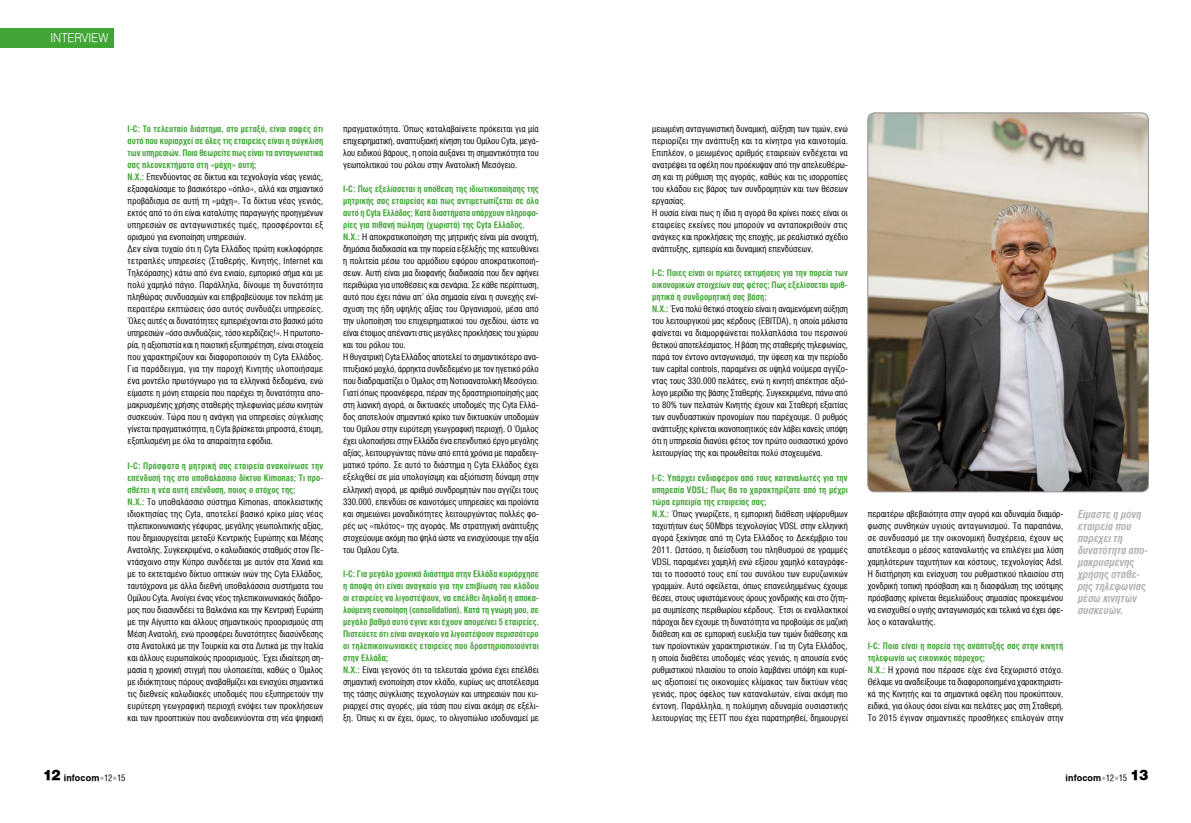
<style>
.page{position:relative;width:1191px;height:823px;background:#fff}
.page>*{position:absolute;margin:0;border:0;box-sizing:border-box;transform-origin:0 0}
.t1{font:300 12px "UB Helvetica";color:#fff;scale:.95 1}
.t2{font:italic 11px/12px "UB Helvetica Cond Bold";color:#b2b2b2}
.t3{font:9px/12px "UB Helvetica Cond";letter-spacing:.005em;color:#000}
.t4{font:9px/12px "UB Helvetica Cond Bold";letter-spacing:.005em;color:#40a535}
.t5{font:9px "UB Helvetica Bold";letter-spacing:.01em;color:#000}
.s1{font-family:"UB Helvetica Cond Bold";color:#40a535}
.s2{font-family:"UB Helvetica Cond";color:#000}
.s3{font-family:"UB Helvetica";font-weight:900;font-size:14px}
.s4{font-family:"UB Helvetica Cond";font-size:8px;color:#b2b2b2}
.s5{font-family:"UB Helvetica Cond"}
</style>
<div class="page">
<div style="left:0;top:28px;width:113px;height:19px;background:#40a535"></div>
<img style="left:867px;top:113px;width:281px;height:378px">
<div style="left:867px;top:113px;width:281px;height:378px;border:1px solid #939292;border-radius:7px"></div>
<p class="t1" style="left:51px;top:31px;width:62px">INTERVIEW</p>
<p class="t3" style="left:128px;top:123px;width:197px"><span class="s1">I-C: Το τελευταίο διάστημα, στο μεταξύ, είναι σαφές ότι αυτό που κυριαρχεί σε όλες τις εταιρείες είναι η σύγκλιση των υπηρεσιών. Ποια θεωρείτε πως είναι τα ανταγωνιστικά σας πλεονεκτήματα στη «μάχη» αυτή;<br>Ν.Χ.:</span> Επενδύοντας σε δίκτυα και τεχνολογία νέας γενιάς, εξασφαλίσαμε το βασικότερο «όπλο», αλλά και σημαντικό προβάδισμα σε αυτή τη «μάχη». Τα δίκτυα νέας γενιάς, εκτός από το ότι είναι καταλύτης παραγωγής προηγμένων υπηρεσιών σε ανταγωνιστικές τιμές, προσφέρονται εξ ορισμού για ενοποίηση υπηρεσιών.<br>Δεν είναι τυχαίο ότι η Cyta Ελλάδος πρώτη κυκλοφόρησε τετραπλές υπηρεσίες (Σταθερής, Κινητής, Internet και Τηλεόρασης) κάτω από ένα ενιαίο, εμπορικό σήμα και με πολύ χαμηλό πάγιο. Παράλληλα, δίνουμε τη δυνατότητα πληθώρας συνδυασμών και επιβραβεύουμε τον πελάτη με περαιτέρω εκπτώσεις όσο αυτός συνδυάζει υπηρεσίες.<br>Όλες αυτές οι δυνατότητες εμπεριέχονται στο βασικό μότο υπηρεσιών «όσο συνδυάζεις, τόσο κερδίζεις!». Η πρωτοπο&shy;ρία, η αξιοπιστία και η ποιοτική εξυπηρέτηση, είναι στοιχεία που χαρακτηρίζουν και διαφοροποιούν τη Cyta Ελλάδος.<br>Για παράδειγμα, για την παροχή Κινητής υλοποιήσαμε ένα μοντέλο πρωτόγνωρο για τα ελληνικά δεδομένα, ενώ είμαστε η μόνη εταιρεία που παρέχει τη δυνατότητα απο&shy;μακρυσμένης χρήσης σταθερής τηλεφωνίας μέσω κινητών συσκευών. Τώρα που η ανάγκη για υπηρεσίες σύγκλισης γίνεται πραγματικότητα, η Cyta βρίσκεται μπροστά, έτοιμη, εξοπλισμένη με όλα τα απαραίτητα εφόδια.</p>
<p class="t3" style="left:128px;top:459px;width:197px"><span class="s1">I-C: Πρόσφατα η μητρική σας εταιρεία ανακοίνωσε την επένδυσή της στο υποθαλάσσιο δίκτυο Kimonas; Τι προ&shy;σθέτει η νέα αυτή επένδυση, ποιος ο στόχος της;<br>Ν.Χ.:</span> Το υποθαλάσσιο σύστημα Kimonas, αποκλειστικής ιδιοκτησίας της Cyta, αποτελεί βασικό κρίκο μίας νέας τηλεπικοινωνιακής γέφυρας, μεγάλης γεωπολιτικής αξίας, που δημιουργείται μεταξύ Κεντρικής Ευρώπης και Μέσης Ανατολής. Συγκεκριμένα, ο καλωδιακός σταθμός στον Πε&shy;ντάσχοινο στην Κύπρο συνδέεται με αυτόν στα Χανιά και με το εκτεταμένο δίκτυο οπτικών ινών της Cyta Ελλάδος, ταυτόχρονα με άλλα διεθνή υποθαλάσσια συστήματα του Ομίλου Cyta. Ανοίγει ένας νέος τηλεπικοινωνιακός διάδρο&shy;μος που διασυνδέει τα Βαλκάνια και την Κεντρική Ευρώπη με την Αίγυπτο και άλλους σημαντικούς προορισμούς στη Μέση Ανατολή, ενώ προσφέρει δυνατότητες διασύνδεσης στα Ανατολικά με την Τουρκία και στα Δυτικά με την Ιταλία και άλλους ευρωπαϊκούς προορισμούς. Έχει ιδιαίτερη ση&shy;μασία η χρονική στιγμή που υλοποιείται, καθώς ο Όμιλος με ιδιόκτητους πόρους αναβαθμίζει και ενισχύει σημαντικά τις διεθνείς καλωδιακές υποδομές που εξυπηρετούν την ευρύτερη γεωγραφική περιοχή ενόψει των προκλήσεων και των προοπτικών που αναδεικνύονται στη νέα ψηφιακή</p>
<p class="t3" style="left:343px;top:123px;width:197px;text-align:justify">πραγματικότητα. Όπως καταλαβαίνετε πρόκειται για μία επιχειρηματική, αναπτυξιακή κίνηση του Ομίλου Cyta, μεγά&shy;λου ειδικού βάρους, η οποία αυξάνει τη σημαντικότητα του γεωπολιτικού του ρόλου στην Ανατολική Μεσόγειο.</p>
<p class="t3" style="left:343px;top:183px;width:197px"><span class="s1">I-C: Πως εξελίσσεται η υπόθεση της ιδιωτικοποίησης της μητρικής σας εταιρείας και πως αντιμετωπίζεται σε όλο αυτό η Cyta Ελλάδος; Κατά διαστήματα υπάρχουν πληροφο&shy;ρίες για πιθανή πώληση (χωριστά) της Cyta Ελλάδος.<br>Ν.Χ.:</span> Η αποκρατικοποίηση της μητρικής είναι μία ανοιχτή, δημόσια διαδικασία και την πορεία εξέλιξής της κατευθύνει η πολιτεία μέσω του αρμόδιου εφόρου αποκρατικοποιή&shy;σεων. Αυτή είναι μια διαφανής διαδικασία που δεν αφήνει περιθώρια για υποθέσεις και σενάρια. Σε κάθε περίπτωση, αυτό που έχει πάνω απ’ όλα σημασία είναι η συνεχής ενί&shy;σχυση της ήδη υψηλής αξίας του Οργανισμού, μέσα από την υλοποίηση του επιχειρηματικού του σχεδίου, ώστε να είναι έτοιμος απέναντι στις μεγάλες προκλήσεις του χώρου και του ρόλου του.<br>Η θυγατρική Cyta Ελλάδος αποτελεί το σημαντικότερο ανα&shy;πτυξιακό μοχλό, άρρηκτα συνδεδεμένο με τον ηγετικό ρόλο που διαδραματίζει ο Όμιλος στη Νοτιοανατολική Μεσόγειο.<br>Γιατί όπως προανέφερα, πέραν της δραστηριοποίησής μας στη λιανική αγορά, οι δικτυακές υποδομές της Cyta Ελλά&shy;δος αποτελούν σημαντικό κρίκο των δικτυακών υποδομών του Ομίλου στην ευρύτερη γεωγραφική περιοχή. Ο Όμιλος έχει υλοποιήσει στην Ελλάδα ένα επενδυτικό έργο μεγάλης αξίας, λειτουργώντας πάνω από επτά χρόνια με παραδειγ&shy;ματικό τρόπο. Σε αυτό το διάστημα η Cyta Ελλάδος έχει εξελιχθεί σε μία υπολογίσιμη και αξιόπιστη δύναμη στην ελληνική αγορά, με αριθμό συνδρομητών που αγγίζει τους 330.000, επενδύει σε καινοτόμες υπηρεσίες και προϊόντα και σημειώνει μοναδικότητες λειτουργώντας πολλές φο&shy;ρές ως «πιλότος» της αγοράς. Με στρατηγική ανάπτυξης στοχεύουμε ακόμη πιο ψηλά ώστε να ενισχύσουμε την αξία του Ομίλου Cyta.</p>
<p class="t4" style="left:343px;top:567px;width:197px">I-C: Για μεγάλο χρονικό διάστημα στην Ελλάδα κυριάρχησε η άποψη ότι είναι αναγκαίο για την επιβίωση του κλάδου οι εταιρείες να λιγοστέψουν, να επέλθει δηλαδή η αποκα&shy;λούμενη ενοποίηση (consolidation). Κατά τη γνώμη μου, σε μεγάλο βαθμό αυτό έγινε και έχουν απομείνει 5 εταιρείες.<br>Πιστεύετε ότι είναι αναγκαίο να λιγοστέψουν περισσότερο οι τηλεπικοινωνιακές εταιρείες που δραστηριοποιούνται στην Ελλάδα;<br>Ν.Χ.: <span class="s2">Είναι γεγονός ότι τα τελευταία χρόνια έχει επέλθει σημαντική ενοποίηση στον κλάδο, κυρίως ως αποτέλεσμα της τάσης σύγκλισης τεχνολογιών και υπηρεσιών που κυ&shy;ριαρχεί στις αγορές, μία τάση που είναι ακόμη σε εξέλι&shy;ξη. Όπως κι αν έχει, όμως, το ολιγοπώλιο ισοδυναμεί με</span></p>
<p class="t3" style="left:652px;top:123px;width:197px">μειωμένη ανταγωνιστική δυναμική, αύξηση των τιμών, ενώ περιορίζει την ανάπτυξη και τα κίνητρα για καινοτομία.<br>Επιπλέον, ο μειωμένος αριθμός εταιρειών ενδέχεται να ανατρέψει τα οφέλη που προέκυψαν από την απελευθέρω&shy;ση και τη ρύθμιση της αγοράς, καθώς και τις ισορροπίες του κλάδου εις βάρος των συνδρομητών και των θέσεων εργασίας.<br>Η ουσία είναι πως η ίδια η αγορά θα κρίνει ποιες είναι οι εταιρείες εκείνες που μπορούν να ανταποκριθούν στις ανάγκες και προκλήσεις της εποχής, με ρεαλιστικό σχέδιο ανάπτυξης, εμπειρία και δυναμική επενδύσεων.</p>
<p class="t3" style="left:652px;top:267px;width:197px"><span class="s1">I-C: Ποιες είναι οι πρώτες εκτιμήσεις για την πορεία των οικονομικών στοιχείων σας φέτος; Πως εξελίσσεται αριθ&shy;μητικά η συνδρομητική σας βάση;<br>Ν.Χ.:</span> Ένα πολύ θετικό στοιχείο είναι η αναμενόμενη αύξηση του λειτουργικού μας κέρδους (EBITDA), η οποία μάλιστα φαίνεται να διαμορφώνεται πολλαπλάσια του περσινού θετικού αποτελέσματος. Η βάση της σταθερής τηλεφωνίας, παρά τον έντονο ανταγωνισμό, την ύφεση και την περίοδο των capital controls, παραμένει σε υψηλά νούμερα αγγίζο&shy;ντας τους 330.000 πελάτες, ενώ η κινητή απέκτησε αξιό&shy;λογο μερίδιο της βάσης Σταθερής. Συγκεκριμένα, πάνω από το 80% των πελατών Κινητής έχουν και Σταθερή εξαιτίας των συνδυαστικών προνομίων που παρέχουμε. Ο ρυθμός ανάπτυξης κρίνεται ικανοποιητικός εάν λάβει κανείς υπόψη ότι η υπηρεσία διανύει φέτος τον πρώτο ουσιαστικό χρόνο λειτουργίας της και προωθείται πολύ στοχευμένα.</p>
<p class="t3" style="left:652px;top:471px;width:197px"><span class="s1">I-C: Υπάρχει ενδιαφέρον από τους καταναλωτές για την υπηρεσία VDSL; Πως θα το χαρακτηρίζατε από τη μέχρι τώρα εμπειρία της εταιρείας σας;<br>Ν.Χ.:</span> Όπως γνωρίζετε, η εμπορική διάθεση υψίρρυθμων ταχυτήτων έως 50Mbps τεχνολογίας VDSL στην ελληνική αγορά ξεκίνησε από τη Cyta Ελλάδος το Δεκέμβριο του 2011. Ωστόσο, η διείσδυση του πληθυσμού σε γραμμές VDSL παραμένει χαμηλή ενώ εξίσου χαμηλό καταγράφε&shy;ται το ποσοστό τους επί του συνόλου των ευρυζωνικών γραμμών. Αυτό οφείλεται, όπως επανειλημμένως έχουμε θέσει, στους υφιστάμενους όρους χονδρικής και στο ζήτη&shy;μα συμπίεσης περιθωρίου κέρδους. Έτσι οι εναλλακτικοί πάροχοι δεν έχουμε τη δυνατότητα να προβούμε σε μαζική διάθεση και σε εμπορική ευελιξία των τιμών διάθεσης και των προϊοντικών χαρακτηριστικών. Για τη Cyta Ελλάδος, η οποία διαθέτει υποδομές νέας γενιάς, η απουσία ενός ρυθμιστικού πλαισίου το οποίο λαμβάνει υπόψη και κυρί&shy;ως αξιοποιεί τις οικονομίες κλίμακας των δικτύων νέας γενιάς, προς όφελος των καταναλωτών, είναι ακόμη πιο έντονη. Παράλληλα, η πολύμηνη αδυναμία ουσιαστικής λειτουργίας της ΕΕΤΤ που έχει παρατηρηθεί, δημιουργεί</p>
<p class="t3" style="left:867px;top:507px;width:197px;text-align:justify">περαιτέρω αβεβαιότητα στην αγορά και αδυναμία διαμόρ&shy;φωσης συνθηκών υγιούς ανταγωνισμού. Τα παραπάνω, σε συνδυασμό με την οικονομική δυσχέρεια, έχουν ως αποτέλεσμα ο μέσος καταναλωτής να επιλέγει μια λύση χαμηλότερων ταχυτήτων και κόστους, τεχνολογίας Adsl.<br>Η διατήρηση και ενίσχυση του ρυθμιστικού πλαισίου στη χονδρική τοπική πρόσβαση και η διασφάλιση της ισότιμης πρόσβασης κρίνεται θεμελιώδους σημασίας προκειμένου να ενισχυθεί ο υγιής ανταγωνισμός και τελικά να έχει όφε&shy;λος ο καταναλωτής.</p>
<p class="t3" style="left:867px;top:639px;width:197px"><span class="s1">I-C: Ποια είναι η πορεία της ανάπτυξής σας στην κινητή τηλεφωνία ως εικονικός πάροχος;<br>Ν.Χ.:</span> H χρονιά που πέρασε είχε ένα ξεχωριστό στόχο.<br>Θέλαμε να αναδείξουμε τα διαφοροποιημένα χαρακτηριστι&shy;κά της Κινητής και τα σημαντικά οφέλη που προκύπτουν, ειδικά, για όλους όσοι είναι και πελάτες μας στη Σταθερή.<br>Το 2015 έγιναν σημαντικές προσθήκες επιλογών στην</p>
<p class="t2" style="left:1078px;top:508px;width:72px">Eίμαστε η μόνη εταιρεία που παρέχει τη δυνατότητα απο&shy;μακρυσμένης χρήσης σταθε&shy;ρής τηλεφωνίας μέσω κινητών συσκευών.</p>
<p class="t5" style="left:43px;top:771px;width:84px"><span class="s3">12</span> infocom<span class="s4">•</span><span class="s5">12</span><span class="s4">•</span><span class="s5">15</span></p>
<p class="t5" style="left:1065px;top:771px;width:84px">infocom<span class="s4">•</span><span class="s5">12</span><span class="s4">•</span><span class="s5">15</span> <span class="s3">13</span></p>
</div>
